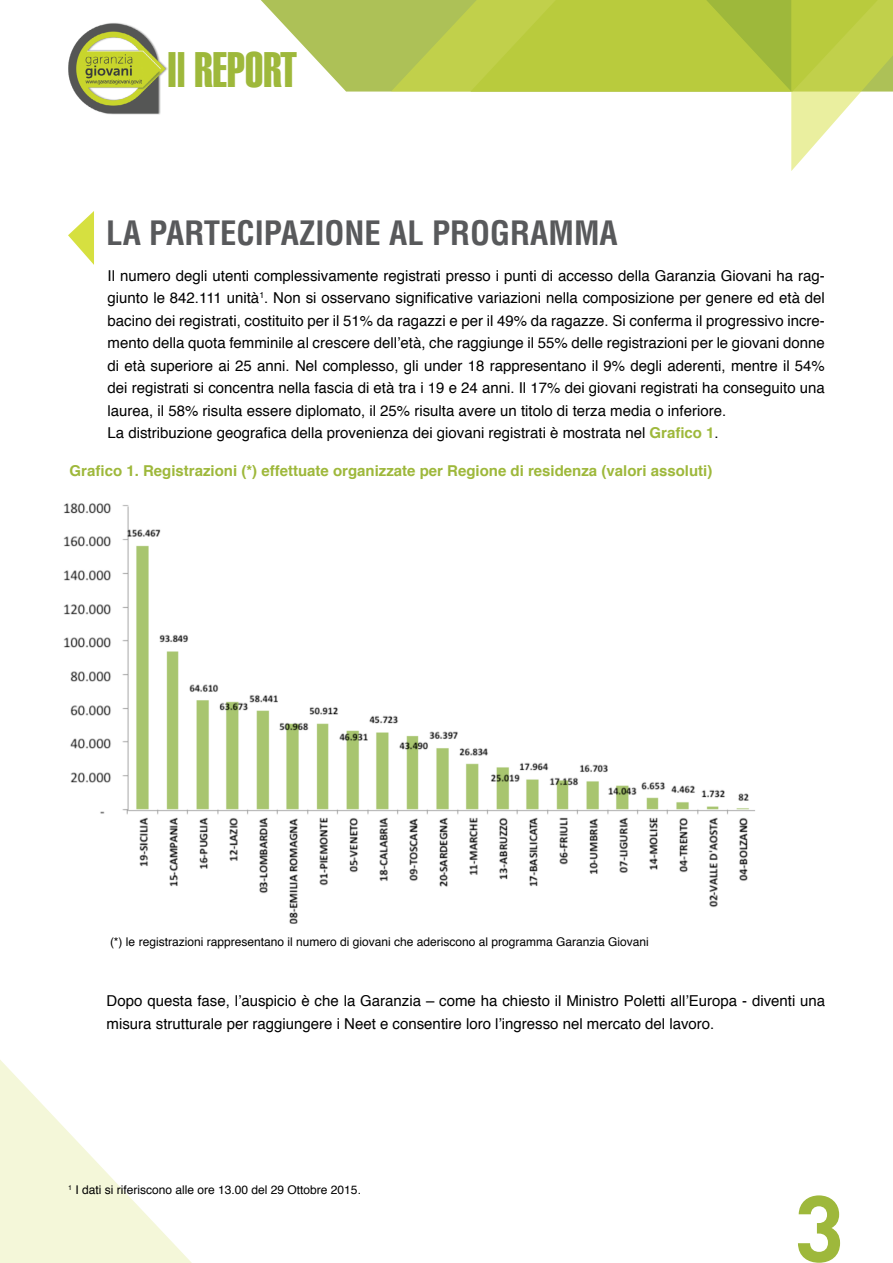
<style>
.page{position:relative;width:893px;height:1263px;background:#fff}
.page>*{position:absolute;margin:0;border:0;box-sizing:border-box;transform-origin:0 0}
.t1{font:700 93px "DIN";color:#9eb83b}
.t2{font:49.05px "Helvetica Extra Compressed";color:#9eb83b}
.t3{font:700 condensed 32.7px "Helvetica";color:#58595b}
.t4{font:15px/22.5px "Helvetica";color:#000}
.t5{font:700 15px "Helvetica";color:#9eb83b}
.t6{font:12px "Helvetica";color:#000}
.s1{font-weight:700;color:#9eb83b}
</style>
<div class="page">
<svg style="left:0;top:1060px;width:192px;height:203px;fill:#f4f7d9"></svg>
<svg style="left:261px;top:0;width:130px;height:92px;fill:#adc157"></svg>
<svg style="left:391px;top:0;width:502px;height:171px"></svg>
<img style="left:68px;top:23px;width:99px;height:91px">
<img style="left:63px;top:503px;width:692px;height:421px">
<svg style="left:68px;top:211px;width:26px;height:54px"></svg>
<h2 class="t2" style="left:167px;top:40px;width:131px">Il REPORT</h2>
<h3 class="t3" style="left:106px;top:213px;width:513px">LA PARTECIPAZIONE AL PROGRAMMA</h3>
<p class="t4" style="left:108px;top:265px;width:719px">Il numero degli utenti complessivamente registrati presso i punti di accesso della Garanzia Giovani ha rag&shy;giunto le 842.111 unità<sup>1</sup>. Non si osservano significative variazioni nella composizione per genere ed età del bacino dei registrati, costituito per il 51% da ragazzi e per il 49% da ragazze. Si conferma il progressivo incre&shy;mento della quota femminile al crescere dell’età, che raggiunge il 55% delle registrazioni per le giovani donne di età superiore ai 25 anni. Nel complesso, gli under 18 rappresentano il 9% degli aderenti, mentre il 54% dei registrati si concentra nella fascia di età tra i 19 e 24 anni. Il 17% dei giovani registrati ha conseguito una laurea, il 58% risulta essere diplomato, il 25% risulta avere un titolo di terza media o inferiore.<br>La distribuzione geografica della provenienza dei giovani registrati è mostrata nel <span class="s1">Grafico 1</span>.</p>
<p class="t5" style="left:70px;top:458px;width:644px">Grafico 1. Registrazioni (*) effettuate organizzate per Regione di residenza (valori assoluti)</p>
<p class="t6" style="left:110px;top:933px;width:540px">(*) le registrazioni rappresentano il numero di giovani che aderiscono al programma Garanzia Giovani</p>
<p class="t4" style="left:107px;top:990px;width:720px">Dopo questa fase, l’auspicio è che la Garanzia – come ha chiesto il Ministro Poletti all’Europa - diventi una misura strutturale per raggiungere i Neet e consentire loro l’ingresso nel mercato del lavoro.</p>
<p class="t6" style="left:68px;top:1180px;width:294px"><sup>1</sup> I dati si riferiscono alle ore 13.00 del 29 Ottobre 2015.</p>
<h1 class="t1" style="left:794px;top:1168px;width:52px">3</h1>
</div>
